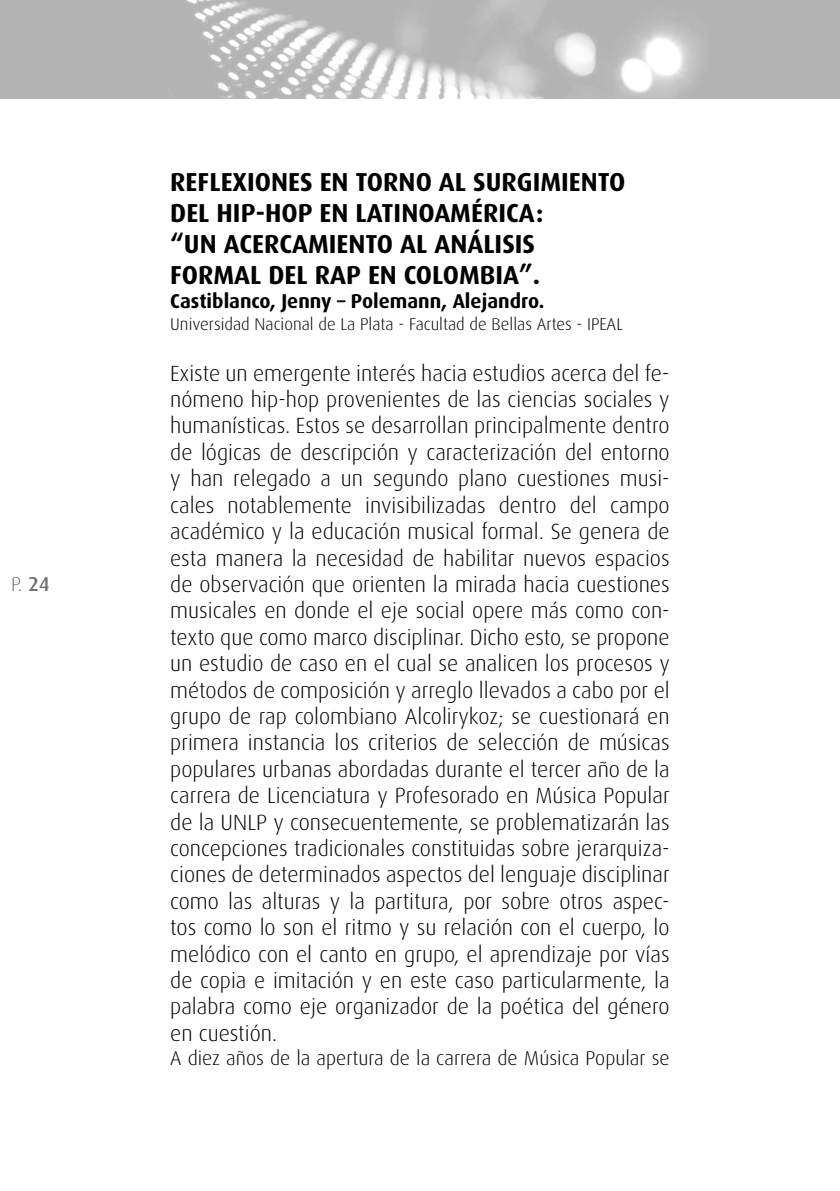
<style>
.page{position:relative;width:840px;height:1191px;background:#fff}
.page>*{position:absolute;margin:0;border:0;box-sizing:border-box;transform-origin:0 0}
.t1{font:700 26px/31.2px "Dax";color:#000}
.t2{font:300 22px/26.4px "Dax";color:#000;text-align:justify}
.t3{font:300 20px "Dax";color:#000}
.t4{font:700 20px "Dax";color:#000}
.t5{font:300 20px "Dax";color:#706f6f}
.t6{font:300 17px "Dax";color:#000}
.s1{font-weight:500}
</style>
<div class="page">
<img style="left:0;top:0;width:839px;height:99px">
<p class="t5" style="left:11px;top:573px;width:40px">P. <span class="s1">24</span></p>
<p class="t1" style="left:170px;top:166px;width:376px;text-indent:149px">EN TORNO AL SURGIMIENTO<br>DEL HIP-HOP EN LATINO</p>
<p class="t1" style="left:170px;top:166px;width:91px">REFLEXIONES</p>
<p class="t1" style="left:434px;top:197px;width:110px">AMÉRICA:</p>
<p class="t1" style="left:170px;top:228px;width:335px;text-indent:230px">AL ANÁLISIS<br>FO RMAL DEL RAP EN COLOMBI</p>
<p class="t1" style="left:170px;top:228px;width:153px">“UN ACERCAMIENTO</p>
<p class="t1" style="left:503px;top:260px;width:38px">A”.</p>
<p class="t4" style="left:170px;top:290px;width:375px">Castiblanco, Jenny – Polemann, Alejandro.</p>
<p class="t6" style="left:170px;top:315px;width:454px">Universidad Nacional de La Plata - Facultad de Bellas Artes - IPEAL</p>
<p class="t2" style="left:170px;top:360px;width:500px">Existe un emergente interés hacia estudios acerca del fe&shy;nómeno hip-hop provenientes de las ciencias sociales y humanísticas. Estos se desarrollan principalmente dentro de lógicas de descripción y caracterización del entorno y han relegado a un segundo plano cuestiones musi&shy;cales notablemente invisibilizadas dentro del campo académico y la educación musical formal. Se genera de esta manera la necesidad de habilitar nuevos espacios de observación que orienten la mirada hacia cuestiones musicales en donde el eje social opere más como con&shy;texto que como marco disciplinar. Dicho esto, se propone un estudio de caso en el cual se analicen los procesos y métodos de composición y arreglo llevados a cabo por el grupo de rap colombiano Alcolirykoz; se cuestionará en primera instancia los criterios de selección de músicas populares urbanas abordadas durante el tercer año de la carrera de Licenciatura y Profesorado en Música Popular de la UNLP y consecuentemente, se problematizarán las concepciones tradicionales constituidas sobre jerarquiza&shy;ciones de determinados aspectos del lenguaje disciplinar como las alturas y la partitura, por sobre otros aspec&shy;tos como lo son el ritmo y su relación con el cuerpo, lo melódico con el canto en grupo, el aprendizaje por vías de copia e imitación y en este caso particularmente, la palabra como eje organizador de la poética del género en cuestión.</p>
<p class="t3" style="left:170px;top:1047px;width:500px">A diez años de la apertura de la carrera de Música Popular se</p>
</div>
